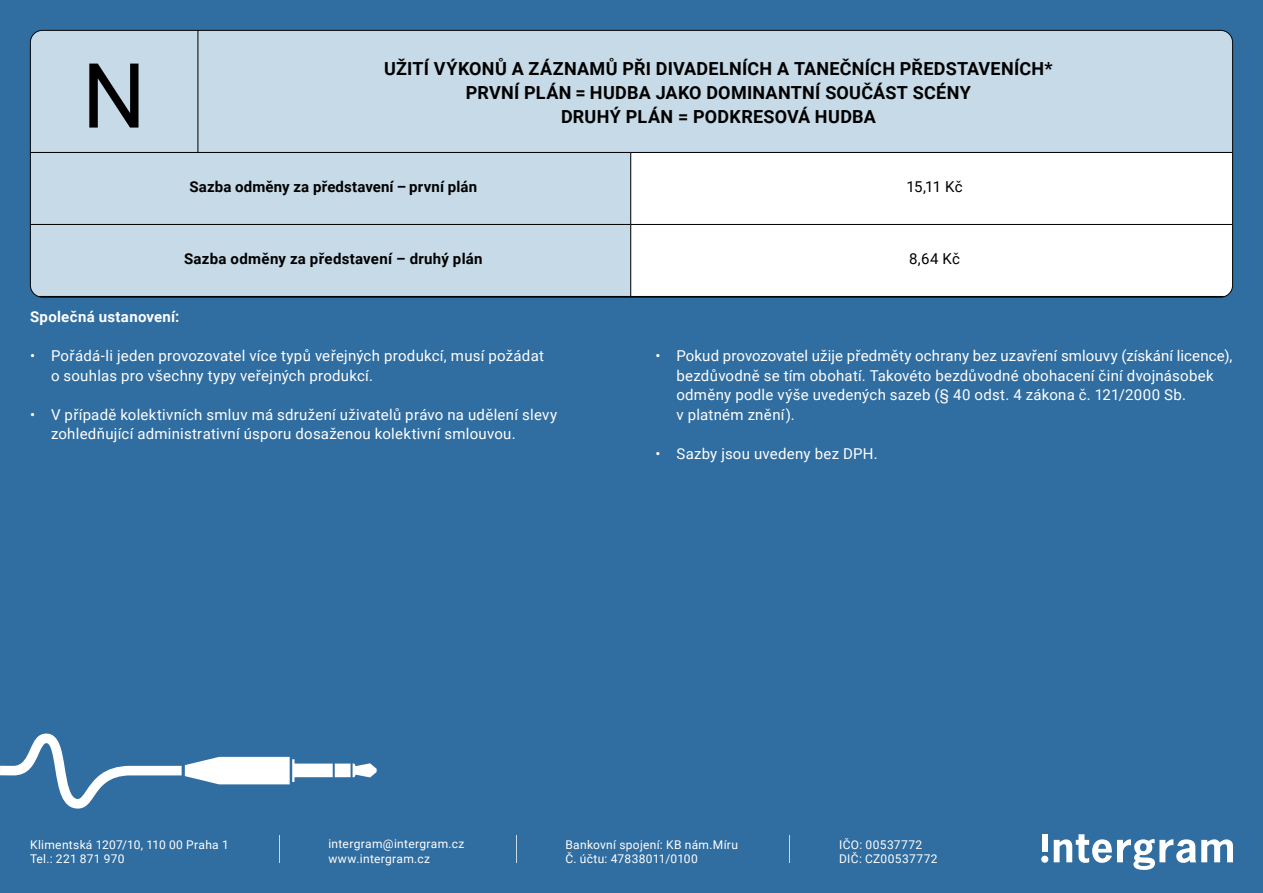
<style>
.page{position:relative;width:1263px;height:893px;background:#306da0}
.page>*{position:absolute;margin:0;border:0;box-sizing:border-box;transform-origin:0 0}
.t1{font:90px "Roboto";color:#000}
.t2{font:700 18px/24px "Roboto";letter-spacing:.015em;color:#000;text-align:center}
.t3{font:15px/19.5px "Roboto";letter-spacing:.015em;color:#fff}
.t4{font:700 15px "Roboto";letter-spacing:.015em;color:#000}
.t5{font:700 15px "Roboto";letter-spacing:.02em;color:#fff}
.t6{font:15px "Roboto";letter-spacing:.01em;color:#000}
.t7{font:12px "Roboto";letter-spacing:.025em;color:#fff}
</style>
<div class="page">
<div style="left:30px;top:30px;width:1202px;height:122px;background:#c6dae7"></div>
<hr style="left:198px;top:30px;width:1px;height:122px;background:#000">
<div style="left:30px;top:153px;width:600px;height:143px;background:#c6dae7"></div>
<div style="left:631px;top:153px;width:600px;height:143px;background:#fff"></div>
<hr style="left:630px;top:153px;width:1px;height:71px;background:#000">
<hr style="left:30px;top:224px;width:601px;height:1px;background:#000">
<hr style="left:631px;top:224px;width:601px;height:1px;background:#000">
<hr style="left:630px;top:225px;width:1px;height:71px;background:#000">
<hr style="left:30px;top:296px;width:601px;height:1px;background:#000">
<hr style="left:631px;top:296px;width:601px;height:1px;background:#000">
<hr style="left:30px;top:152px;width:601px;height:1px;background:#000">
<hr style="left:631px;top:152px;width:601px;height:1px;background:#000">
<svg style="left:279px;top:836px;width:1px;height:27px"></svg>
<svg style="left:516px;top:836px;width:1px;height:27px"></svg>
<svg style="left:789px;top:836px;width:1px;height:27px"></svg>
<svg style="left:0;top:733px;width:377px;height:76px"></svg>
<div style="left:1042px;top:834px;width:6px;height:18px;background:#fff"></div>
<svg style="left:1054px;top:834px;width:179px;height:36px"></svg>
<div style="left:1041px;top:856px;width:7px;height:7px;background:#fff;border-radius:50%"></div>
<p class="t1" style="left:82px;top:33px;width:66px">N</p>
<p class="t2" style="left:384px;top:56px;width:670px">UŽITÍ VÝKONŮ A ZÁZNAMŮ PŘI DIVADELNÍCH A TANEČNÍCH PŘEDSTAVENÍCH*<br>PRVNÍ PLÁN = HUDBA JAKO DOMINANTNÍ SOUČÁST SCÉNY</p>
<p class="t2" style="left:561px;top:104px;width:316px">DRUHÝ PLÁN = PODKRESOVÁ HUDBA</p>
<p class="t4" style="left:190px;top:176px;width:289px">Sazba odměny za představení – první plán</p>
<p class="t6" style="left:906px;top:176px;width:58px">15,11 Kč</p>
<p class="t4" style="left:184px;top:248px;width:300px">Sazba odměny za představení – druhý plán</p>
<p class="t6" style="left:909px;top:248px;width:52px">8,64 Kč</p>
<p class="t5" style="left:30px;top:306px;width:151px">Společná ustanovení:</p>
<p class="t3" style="left:51px;top:346px;width:494px;text-indent:-21px">• Pořádá-li jeden provozovatel více typů veřejných produkcí, musí požádat o souhlas pro všechny typy veřejných produkcí.</p>
<p class="t3" style="left:51px;top:404px;width:508px;text-indent:-21px">• V případě kolektivních smluv má sdružení uživatelů právo na udělení slevy zohledňující administrativní úsporu dosaženou kolektivní smlouvou.</p>
<p class="t3" style="left:676px;top:346px;width:558px;text-indent:-21px">• Pokud provozovatel užije předměty ochrany bez uzavření smlouvy (získání licence), bezdůvodně se tím obohatí. Takovéto bezdůvodné obohacení činí dvojnásobek odměny podle výše uvedených sazeb (§ 40 odst. 4 zákona č. 121/2000 Sb.<br>v platném znění).</p>
<p class="t3" style="left:655px;top:443px;width:224px">• Sazby jsou uvedeny bez DPH.</p>
<p class="t7" style="left:30px;top:836px;width:200px">Klimentská 1207/10, 110 00 Praha 1</p>
<p class="t7" style="left:30px;top:850px;width:96px">Tel.: 221 871 970</p>
<p class="t7" style="left:328px;top:836px;width:137px">intergram@intergram.cz</p>
<p class="t7" style="left:328px;top:850px;width:103px">www.intergram.cz</p>
<p class="t7" style="left:565px;top:836px;width:174px">Bankovní spojení: KB nám.Míru</p>
<p class="t7" style="left:565px;top:850px;width:134px">Č. účtu: 47838011/0100</p>
<p class="t7" style="left:839px;top:836px;width:85px">IČO: 00537772</p>
<p class="t7" style="left:839px;top:850px;width:100px">DIČ: CZ00537772</p>
</div>
